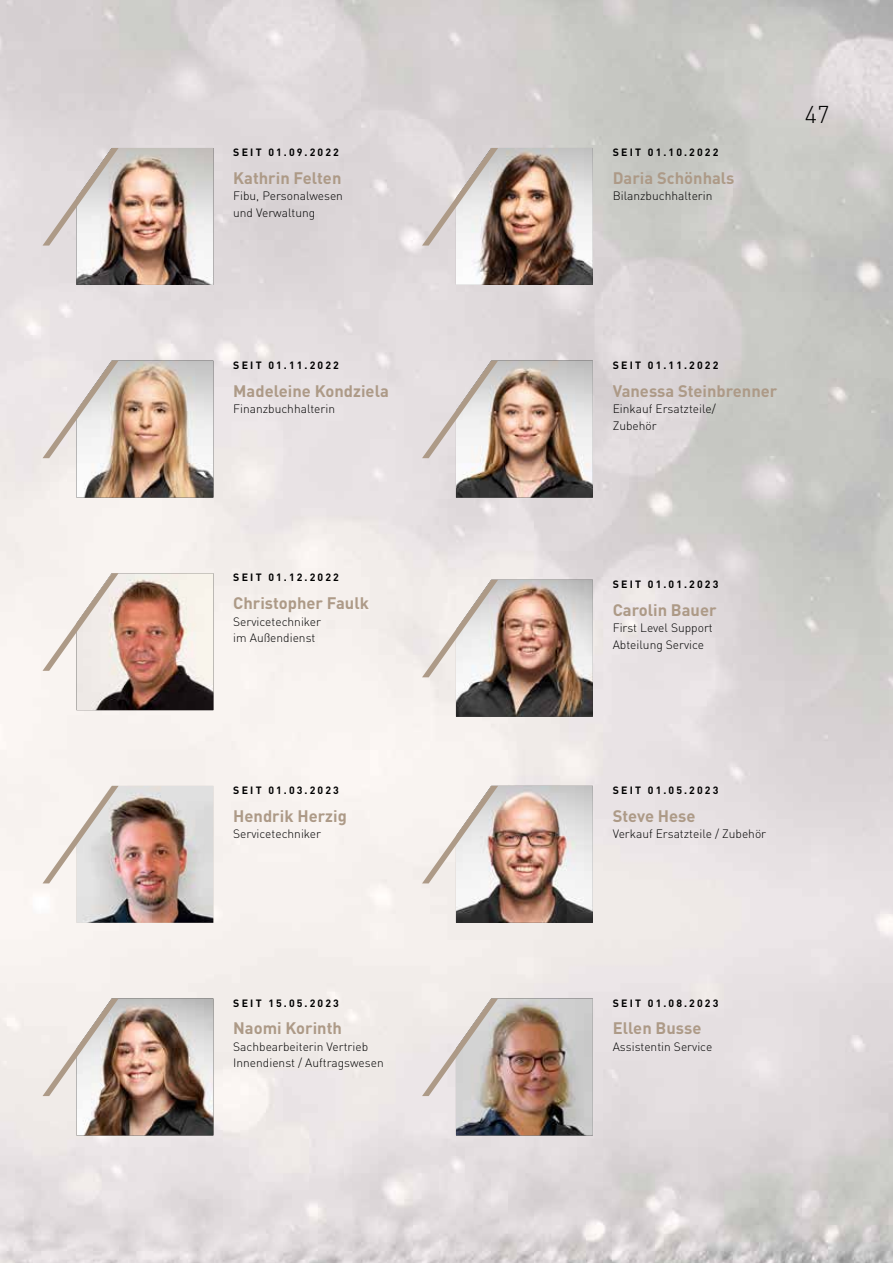
<style>
.page{position:relative;width:893px;height:1263px;background:#fff}
.page>*{position:absolute;margin:0;border:0;box-sizing:border-box;transform-origin:0 0}
.t1{font:300 24px "DIN Pro";color:#000}
.t2{font:700 16.5px "DIN Pro";color:#ad9a87}
.t3{font:300 12px/16.5px "DIN Pro";color:#000}
.t4{font:700 10.5px "DIN Pro";letter-spacing:.2em;color:#000}
</style>
<div class="page">
<img style="left:0;top:0;width:893px;height:1263px">
<img style="left:422px;top:148px;width:171px;height:137px">
<img style="left:422px;top:361px;width:171px;height:136px">
<img style="left:422px;top:580px;width:171px;height:137px">
<img style="left:422px;top:786px;width:171px;height:137px">
<img style="left:43px;top:998px;width:170px;height:137px">
<img style="left:422px;top:998px;width:171px;height:137px">
<img style="left:43px;top:361px;width:170px;height:136px">
<img style="left:43px;top:573px;width:170px;height:137px">
<img style="left:43px;top:786px;width:170px;height:137px">
<img style="left:43px;top:148px;width:170px;height:137px">
<p class="t4" style="left:233px;top:143px;width:107px">SEIT 01.09.2022</p>
<h2 class="t2" style="left:233px;top:164px;width:110px">Kathrin Felten</h2>
<p class="t3" style="left:233px;top:187px;width:111px">Fibu, Personalwesen und Verwaltung</p>
<p class="t4" style="left:233px;top:356px;width:107px">SEIT 01.11.2022</p>
<h2 class="t2" style="left:233px;top:377px;width:157px">Madeleine Kondziela</h2>
<p class="t3" style="left:233px;top:399px;width:103px">Finanzbuchhalterin</p>
<p class="t4" style="left:233px;top:569px;width:107px">SEIT 01.12.2022</p>
<h2 class="t2" style="left:233px;top:589px;width:137px">Christopher Faulk</h2>
<p class="t3" style="left:233px;top:612px;width:89px">Servicetechniker im Außendienst</p>
<p class="t4" style="left:233px;top:781px;width:107px">SEIT 01.03.2023</p>
<h2 class="t2" style="left:233px;top:802px;width:115px">Hendrik Herzig</h2>
<p class="t3" style="left:233px;top:825px;width:89px">Servicetechniker</p>
<p class="t4" style="left:233px;top:994px;width:107px">SEIT 15.05.2023</p>
<h2 class="t2" style="left:233px;top:1015px;width:110px">Naomi Korinth</h2>
<p class="t3" style="left:233px;top:1037px;width:152px">Sachbearbeiterin Vertrieb<br>Innendienst / Auftragswesen</p>
<p class="t4" style="left:613px;top:143px;width:107px">SEIT 01.10.2022</p>
<h2 class="t2" style="left:613px;top:164px;width:123px">Daria Schönhals</h2>
<p class="t3" style="left:613px;top:187px;width:101px">Bilanzbuchhalterin</p>
<h1 class="t1" style="left:805px;top:96px;width:26px">47</h1>
<p class="t4" style="left:613px;top:356px;width:107px">SEIT 01.11.2022</p>
<h2 class="t2" style="left:613px;top:377px;width:166px">Vanessa Steinbrenner</h2>
<p class="t3" style="left:613px;top:399px;width:104px">Einkauf Ersatzteile/<br>Zubehör</p>
<p class="t4" style="left:613px;top:575px;width:107px">SEIT 01.01.2023</p>
<h2 class="t2" style="left:613px;top:596px;width:105px">Carolin Bauer</h2>
<p class="t3" style="left:613px;top:619px;width:102px">First Level Support<br>Abteilung Service</p>
<p class="t4" style="left:613px;top:781px;width:107px">SEIT 01.05.2023</p>
<h2 class="t2" style="left:613px;top:802px;width:84px">Steve Hese</h2>
<p class="t3" style="left:613px;top:825px;width:155px">Verkauf Ersatzteile / Zubehör</p>
<p class="t4" style="left:613px;top:994px;width:107px">SEIT 01.08.2023</p>
<h2 class="t2" style="left:613px;top:1015px;width:90px">Ellen Busse</h2>
<p class="t3" style="left:613px;top:1037px;width:101px">Assistentin Service</p>
</div>
